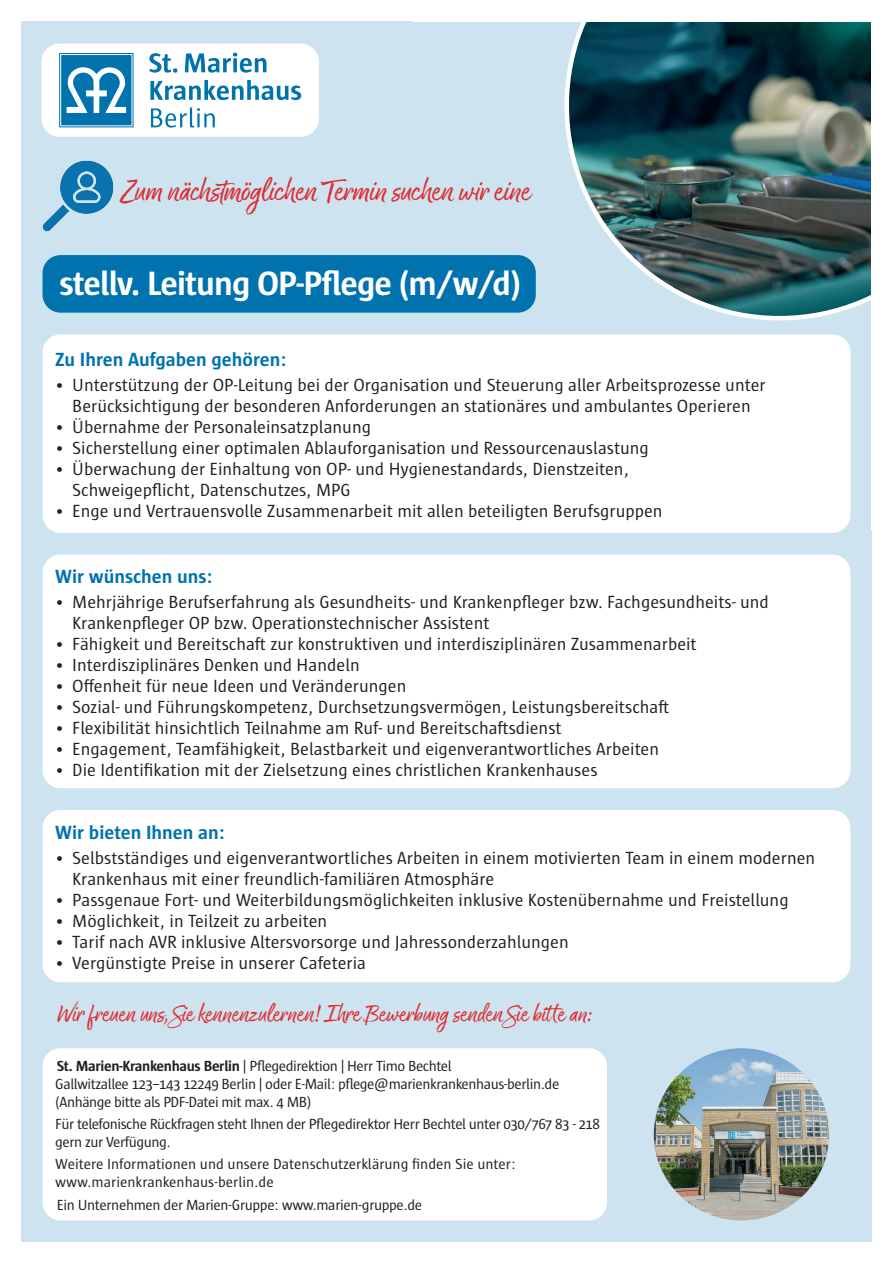
<style>
.page{position:relative;width:893px;height:1263px;background:#fff}
.page>*{position:absolute;margin:0;border:0;box-sizing:border-box;transform-origin:0 0}
.t1{font:34.5px "Good Karma";letter-spacing:-.025em;color:#de2a2e}
.t2{font:700 34.5px "Sun";letter-spacing:-.025em;color:#fff}
.t3{font:27px "Good Karma";letter-spacing:-.02em;color:#de2a2e}
.t4{font:700 19.5px "Sun";color:#0073ae}
.t5{font:18px/21px "Sun";color:#231f20}
.t6{font:15px/18px "Sun";letter-spacing:-.03em;color:#231f20}
.t7{font:15px/18px "Sun";color:#231f20}
.s1{font-weight:700}
</style>
<div class="page">
<div style="left:21px;top:21px;width:851px;height:1221px;background:#cde3ef"></div>
<div style="left:41px;top:44px;width:278px;height:93px;background:#fff;border-radius:18px"></div>
<svg style="left:59px;top:53px;width:75px;height:74px"></svg>
<svg style="left:149px;top:53px;width:28px;height:20px"></svg>
<svg style="left:185px;top:53px;width:82px;height:20px"></svg>
<svg style="left:150px;top:80px;width:151px;height:20px"></svg>
<svg style="left:151px;top:107px;width:64px;height:21px"></svg>
<div style="left:43px;top:255px;width:493px;height:58px;background:#0073ae;border-radius:18px"></div>
<div style="left:43px;top:555px;width:807px;height:233px;background:#fff;border-radius:18px"></div>
<div style="left:43px;top:810px;width:807px;height:172px;background:#fff;border-radius:18px"></div>
<div style="left:43px;top:334px;width:807px;height:199px;background:#fff;border-radius:18px"></div>
<img style="left:654px;top:1048px;width:175px;height:172px">
<div style="left:43px;top:1048px;width:564px;height:172px;background:#fff;border-radius:18px"></div>
<img style="left:564px;top:21px;width:308px;height:299px">
<img style="left:43px;top:160px;width:70px;height:71px">
<h1 class="t1" style="left:120px;top:171px;width:412px">Zum nächstmöglichen Termin suchen wir eine</h1>
<h1 class="t2" style="left:59px;top:265px;width:463px">stellv. Leitung OP-Pflege (m/w/d)</h1>
<p class="t4" style="left:55px;top:348px;width:233px">Zu Ihren Aufgaben gehören:</p>
<p class="t5" style="left:55px;top:374px;width:712px;text-align:center">• Unterstützung der OP-Leitung bei der Organisation und Steuerung aller Arbeitsprozesse unter<br>Berücksichtigung der besonderen Anforderungen an stationäres und ambulantes Operieren</p>
<p class="t5" style="left:55px;top:416px;width:317px">• Übernahme der Personaleinsatzplanung</p>
<p class="t5" style="left:55px;top:437px;width:595px">• Sicherstellung einer optimalen Ablauforganisation und Ressourcenauslastung</p>
<p class="t5" style="left:72px;top:458px;width:558px;text-indent:-17px">• Überwachung der Einhaltung von OP- und Hygienestandards, Dienstzeiten,<br>Schweigepflicht, Datenschutzes, MPG</p>
<p class="t5" style="left:55px;top:500px;width:609px">• Enge und Vertrauensvolle Zusammenarbeit mit allen beteiligten Berufsgruppen</p>
<p class="t4" style="left:55px;top:565px;width:159px">Wir wünschen uns:</p>
<p class="t5" style="left:72px;top:591px;width:698px;text-indent:-17px">• Mehrjährige Berufserfahrung als Gesundheits- und Krankenpfleger bzw. Fachgesundheits- und<br>Krankenpfleger OP bzw. Operationstechnischer Assistent</p>
<p class="t5" style="left:55px;top:633px;width:643px">• Fähigkeit und Bereitschaft zur konstruktiven und interdisziplinären Zusammenarbeit</p>
<p class="t5" style="left:55px;top:654px;width:306px">• Interdisziplinäres Denken und Handeln</p>
<p class="t5" style="left:55px;top:675px;width:353px">• Offenheit für neue Ideen und Veränderungen</p>
<p class="t5" style="left:55px;top:696px;width:616px">• Sozial- und Führungskompetenz, Durchsetzungsvermögen, Leistungsbereitschaft</p>
<p class="t5" style="left:55px;top:717px;width:508px">• Flexibilität hinsichtlich Teilnahme am Ruf- und Bereitschaftsdienst</p>
<p class="t5" style="left:55px;top:738px;width:605px">• Engagement, Teamfähigkeit, Belastbarkeit und eigenverantwortliches Arbeiten</p>
<p class="t5" style="left:55px;top:759px;width:544px">• Die Identifikation mit der Zielsetzung eines christlichen Krankenhauses</p>
<p class="t4" style="left:55px;top:821px;width:171px">Wir bieten Ihnen an:</p>
<p class="t5" style="left:72px;top:847px;width:744px;text-indent:-17px">• Selbstständiges und eigenverantwortliches Arbeiten in einem motivierten Team in einem modernen<br>Krankenhaus mit einer freundlich-familiären Atmosphäre</p>
<p class="t5" style="left:55px;top:889px;width:735px">• Passgenaue Fort- und Weiterbildungsmöglichkeiten inklusive Kostenübernahme und Freistellung</p>
<p class="t5" style="left:55px;top:910px;width:273px">• Möglichkeit, in Teilzeit zu arbeiten</p>
<p class="t5" style="left:55px;top:931px;width:515px">• Tarif nach AVR inklusive Altersvorsorge und Jahressonderzahlungen</p>
<p class="t5" style="left:55px;top:952px;width:312px">• Vergünstigte Preise in unserer Cafeteria</p>
<h2 class="t3" style="left:57px;top:998px;width:538px">Wir freuen uns, Sie kennenzulernen! Ihre Bewerbung senden Sie bitte an:</h2>
<p class="t6" style="left:55px;top:1057px;width:506px"><span class="s1">St. Marien-Krankenhaus Berlin</span> | Pflegedirektion | Herr Timo Bechtel<br>Gallwitzallee 123–143 12249 Berlin | oder E-Mail: pflege@marienkrankenhaus-berlin.de (Anhänge bitte als PDF-Datei mit max. 4 MB)</p>
<p class="t6" style="left:55px;top:1115px;width:546px">Für telefonische Rückfragen steht Ihnen der Pflegedirektor Herr Bechtel unter 030/767 83 - 218 gern zur Verfügung.</p>
<p class="t7" style="left:55px;top:1155px;width:462px">Weitere Informationen und unsere Datenschutzerklärung finden Sie unter: www.marienkrankenhaus-berlin.de</p>
<p class="t6" style="left:57px;top:1195px;width:367px">Ein Unternehmen der Marien-Gruppe: www.marien-gruppe.de</p>
</div>
